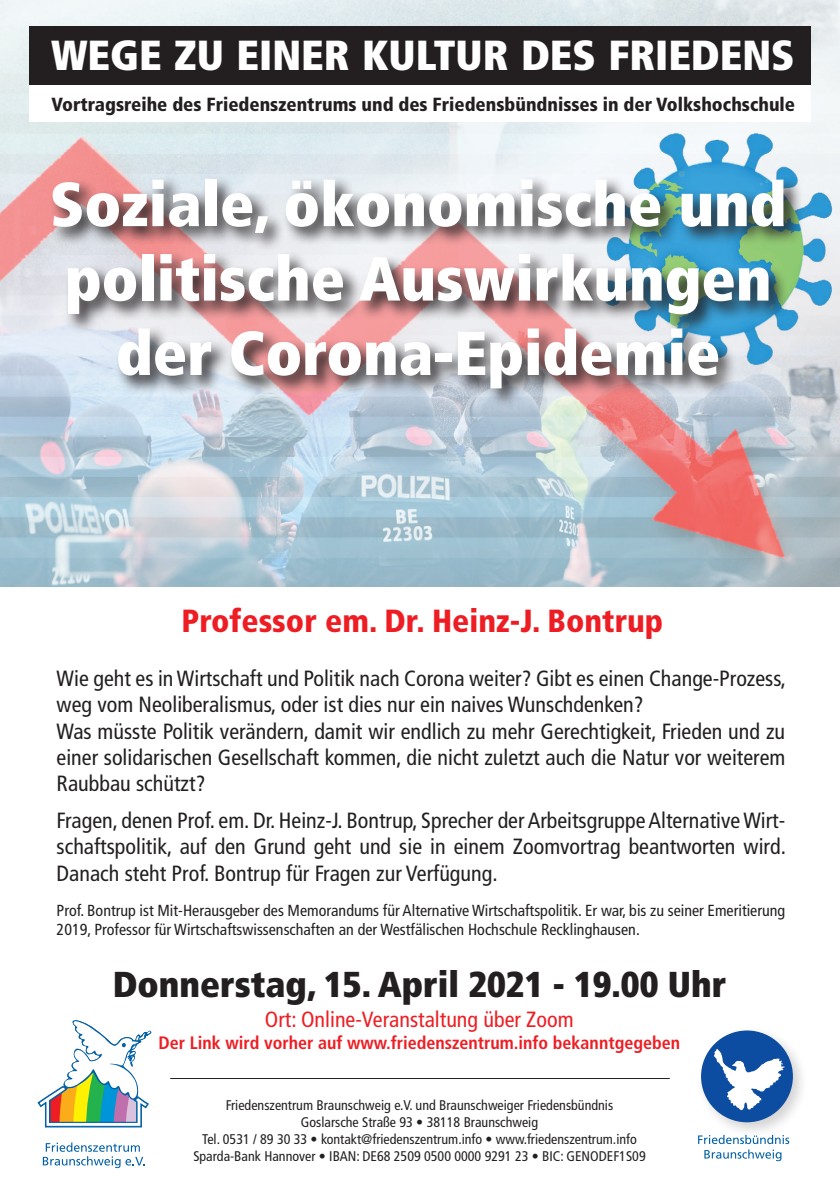
<style>
.page{position:relative;width:840px;height:1191px;background:#fff}
.page>*{position:absolute;margin:0;border:0;box-sizing:border-box;transform-origin:0 0}
.t1{font:900 condensed 62px/74.4px "Frutiger";color:#fff;text-align:center}
.t2{font:900 condensed 42px "Frutiger";color:#fff}
.t3{font:900 condensed 36px "Frutiger";color:#231f20}
.t4{font:900 condensed 32px "Frutiger";color:#ee1d23}
.t5{font:condensed 22px/26.4px "Frutiger";color:#231f20}
.t6{font:condensed 22px "Frutiger";color:#ee1d23}
.t7{font:900 condensed 19px "Frutiger";color:#231f20}
.t8{font:700 condensed 18px "Frutiger";color:#ee1d23}
.t9{font:condensed 16px/19.2px "Frutiger";color:#231f20}
.t10{font:condensed 14px/16.8px "Frutiger";color:#231f20;text-align:center}
</style>
<div class="page">
<img style="left:0;top:0;width:839px;height:587px">
<svg style="left:43px;top:1142px;width:101px;height:26px"></svg>
<svg style="left:37px;top:1020px;width:114px;height:107px"></svg>
<svg style="left:698px;top:1139px;width:90px;height:22px"></svg>
<div style="left:695px;top:1025px;width:114px;height:114px;background:#231f20;opacity:.2"></div>
<svg style="left:700px;top:1030px;width:92px;height:92px"></svg>
<hr style="left:170px;top:1078px;width:499px;height:1px;background:#231f20">
<svg style="left:35px;top:73px;width:787px;height:66px"></svg>
<div style="left:29px;top:27px;width:781px;height:58px;background:#231f20"></div>
<div style="left:49px;top:175px;width:753px;height:234px;background:#231f20;opacity:.92"></div>
<h2 class="t2" style="left:51px;top:30px;width:744px">WEGE ZU EINER KULTUR DES FRIEDENS</h2>
<p class="t7" style="left:52px;top:93px;width:744px">Vortragsreihe des Friedenszentrums und des Friedensbündnisses in der Volkshochschule</p>
<h1 class="t1" style="left:50px;top:167px;width:737px">Soziale, ökonomische und politische Auswirkungen der Corona-Epidemie</h1>
<h3 class="t4" style="left:181px;top:602px;width:483px">Professor em. Dr. Heinz-J. Bontrup</h3>
<p class="t5" style="left:57px;top:665px;width:730px">Wie geht es in Wirtschaft und Politik nach Corona weiter? Gibt es einen Change-Prozess, weg vom Neoliberalismus, oder ist dies nur ein naives Wunschdenken?<br>Was müsste Politik verändern, damit wir endlich zu mehr Gerechtigkeit, Frieden und zu einer solidarischen Gesellschaft kommen, die nicht zuletzt auch die Natur vor weiterem Raubbau schützt?</p>
<p class="t5" style="left:57px;top:807px;width:730px;text-align:justify">Fragen, denen Prof. em. Dr. Heinz-J. Bontrup, Sprecher der Arbeitsgruppe Alternative Wirt&shy;schaftspolitik, auf den Grund geht und sie in einem Zoomvortrag beantworten wird.<br>Danach steht Prof. Bontrup für Fragen zur Verfügung.</p>
<p class="t9" style="left:57px;top:900px;width:729px">Prof. Bontrup ist Mit-Herausgeber des Memorandums für Alternative Wirtschaftspolitik. Er war, bis zu seiner Emeritierung<br>2019, Professor für Wirtschaftswissenschaften an der Westfälischen Hochschule Recklinghausen.</p>
<h3 class="t3" style="left:113px;top:962px;width:615px">Donnerstag, 15. April 2021 - 19.00 Uhr</h3>
<p class="t6" style="left:265px;top:1007px;width:310px">Ort: Online-Veranstaltung über Zoom</p>
<p class="t8" style="left:158px;top:1032px;width:523px">Der Link wird vorher auf www.friedenszentrum.info bekanntgegeben</p>
<p class="t10" style="left:193px;top:1097px;width:453px">Friedenszentrum Braunschweig e.V. und Braunschweiger Friedensbündnis<br>Goslarsche Straße 93 • 38118 Braunschweig<br>Tel. 0531 / 89 30 33 • kontakt@friedenszentrum.info • www.friedenszentrum.info Sparda-Bank Hannover • IBAN: DE68 2509 0500 0000 9291 23 • BIC: GENODEF1S09</p>
</div>
